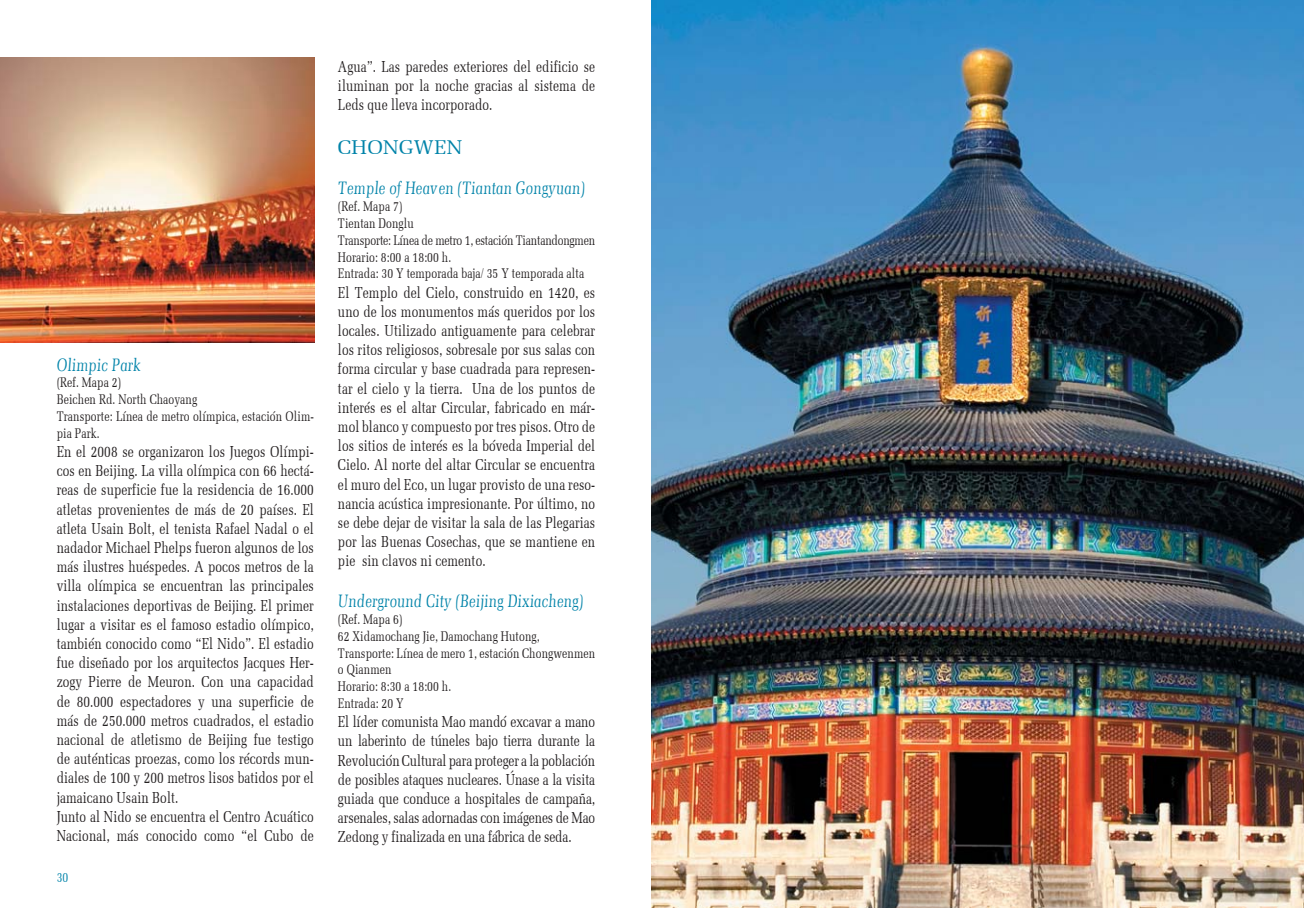
<style>
.page{position:relative;width:1304px;height:908px;background:#fff}
.page>*{position:absolute;margin:0;border:0;box-sizing:border-box;transform-origin:0 0}
.t1{font:20px "Memoir";letter-spacing:.005em;color:#0083a9}
.t2{font:italic 18px "Memoir Condensed";color:#0083a9}
.t3{font:16px/19.2px "Memoir Condensed";color:#231f20;text-align:justify}
.t4{font:14px/16.8px "Memoir Condensed";color:#231f20}
.t5{font:14px "Memoir Condensed";color:#0083a9}
</style>
<div class="page">
<img style="left:0;top:58px;width:314px;height:285px">
<img style="left:652px;top:1px;width:652px;height:907px">
<p class="t2" style="left:57px;top:354px;width:86px">Olimpic Park</p>
<p class="t4" style="left:57px;top:375px;width:259px">(Ref. Mapa 2)<br>Beichen Rd. North Chaoyang<br>Transporte: Línea de metro olímpica, estación Olim&shy;pia Park.</p>
<p class="t3" style="left:57px;top:442px;width:259px;text-align:left">En el 2008 se organizaron los Juegos Olímpi&shy;cos en Beijing. La villa olímpica con 66 hectá&shy;reas de superficie fue la residencia de 16.000 atletas provenientes de más de 20 países. El atleta Usain Bolt, el tenista Rafael Nadal o el nadador Michael Phelps fueron algunos de los más ilustres huéspedes. A pocos metros de la villa olímpica se encuentran las principales instalaciones deportivas de Beijing. El primer lugar a visitar es el famoso estadio olímpico, también conocido como “El Nido”. El estadio fue diseñado por los arquitectos Jacques Her&shy;zogy Pierre de Meuron. Con una capacidad de 80.000 espectadores y una superficie de más de 250.000 metros cuadrados, el estadio nacional de atletismo de Beijing fue testigo de auténticas proezas, como los récords mun&shy;diales de 100 y 200 metros lisos batidos por el jamaicano Usain Bolt.<br>Junto al Nido se encuentra el Centro Acuático Nacional, más conocido como “el Cubo de</p>
<p class="t5" style="left:57px;top:869px;width:13px">30</p>
<p class="t3" style="left:338px;top:57px;width:259px">Agua”. Las paredes exteriores del edificio se iluminan por la noche gracias al sistema de Leds que lleva incorporado.</p>
<p class="t1" style="left:338px;top:136px;width:126px">CHONGWEN</p>
<p class="t2" style="left:338px;top:178px;width:248px">Temple of Heaven (Tiantan Gongyuan)</p>
<p class="t4" style="left:338px;top:198px;width:259px">(Ref. Mapa 7)<br>Tientan Donglu<br>Transporte: Línea de metro 1, estación Tiantandongmen<br>Horario: 8:00 a 18:00 h.<br>Entrada: 30 Y temporada baja/ 35 Y temporada alta</p>
<p class="t3" style="left:338px;top:283px;width:259px">El Templo del Cielo, construido en 1420, es uno de los monumentos más queridos por los locales. Utilizado antiguamente para celebrar los ritos religiosos, sobresale por sus salas con forma circular y base cuadrada para represen&shy;tar el cielo y la tierra. Una de los puntos de interés es el altar Circular, fabricado en már&shy;mol blanco y compuesto por tres pisos. Otro de los sitios de interés es la bóveda Imperial del Cielo. Al norte del altar Circular se encuentra el muro del Eco, un lugar provisto de una reso&shy;nancia acústica impresionante. Por último, no se debe dejar de visitar la sala de las Plegarias por las Buenas Cosechas, que se mantiene en pie sin clavos ni cemento.</p>
<p class="t2" style="left:338px;top:591px;width:247px">Underground City (Beijing Dixiacheng)</p>
<p class="t4" style="left:338px;top:611px;width:259px">(Ref. Mapa 6)<br>62 Xidamochang Jie, Damochang Hutong,<br>Transporte: Línea de mero 1, estación Chongwenmen o Qianmen<br>Horario: 8:30 a 18:00 h.<br>Entrada: 20 Y</p>
<p class="t3" style="left:338px;top:712px;width:259px">El líder comunista Mao mandó excavar a mano un laberinto de túneles bajo tierra durante la Revolución Cultural para proteger a la población de posibles ataques nucleares. Únase a la visita guiada que conduce a hospitales de campaña, arsenales, salas adornadas con imágenes de Mao Zedong y finalizada en una fábrica de seda.</p>
</div>
